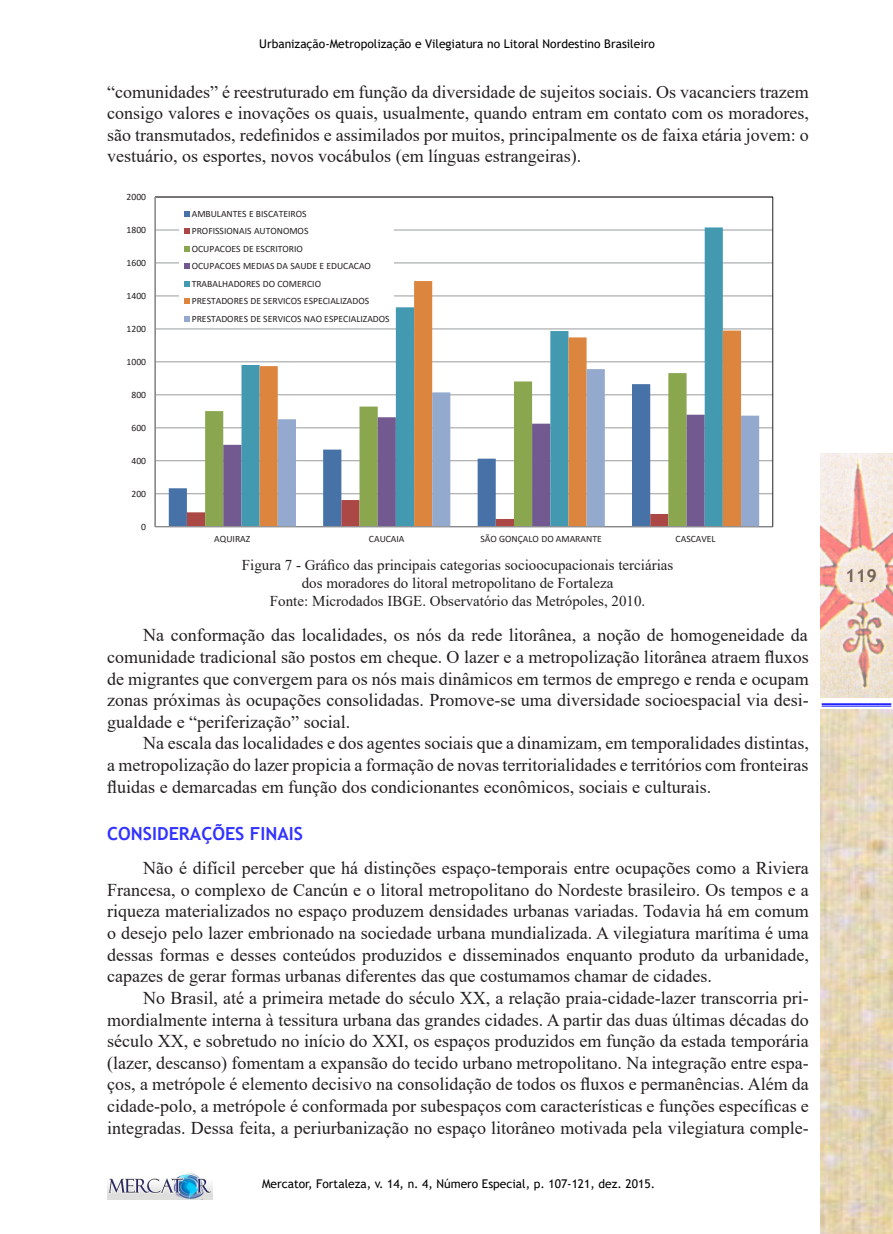
<style>
.page{position:relative;width:893px;height:1234px;background:#fff}
.page>*{position:absolute;margin:0;border:0;box-sizing:border-box;transform-origin:0 0}
.t1{font:18px/21.6px "Times New Roman";color:#231f20;text-align:justify}
.SUBTÍTULO_1{font:700 18px "Trebuchet MS";color:#33f}
.t2{font:700 18px "Trebuchet MS";color:#000}
.LEGENDA{font:15px/18px "Times New Roman";color:#231f20;text-align:center}
.t3{font:12px "Trebuchet MS";color:#000}
.t4{font:9.6px/17.5px "Calibri";color:#231f20}
</style>
<div class="page">
<img style="left:108px;top:1172px;width:105px;height:27px">
<img style="left:821px;top:453px;width:72px;height:244px">
<hr style="left:822px;top:703px;width:69px;height:1px;background:#00f">
<hr style="left:822px;top:705px;width:69px;height:1px;background:#00f">
<img style="left:821px;top:709px;width:72px;height:524px">
<svg style="left:154px;top:196px;width:620px;height:332px"></svg>
<p class="t3" style="left:259px;top:36px;width:397px">Urbanização-Metropolização e Vilegiatura no Litoral Nordestino Brasileiro</p>
<p class="t1" style="left:107px;top:80px;width:703px">“comunidades” é reestruturado em função da diversidade de sujeitos sociais. Os vacanciers trazem consigo valores e inovações os quais, usualmente, quando entram em contato com os moradores, são transmutados, redefinidos e assimilados por muitos, principalmente os de faixa etária jovem: o vestuário, os esportes, novos vocábulos (em línguas estrangeiras).</p>
<p class="t4" style="left:127px;top:187px;width:21px">2000</p>
<p class="t4" style="left:127px;top:220px;width:21px">1800</p>
<p class="t4" style="left:127px;top:253px;width:21px">1600</p>
<p class="t4" style="left:127px;top:286px;width:21px">1400</p>
<p class="t4" style="left:127px;top:319px;width:21px">1200</p>
<p class="t4" style="left:127px;top:352px;width:21px">1000</p>
<p class="t4" style="left:131px;top:385px;width:16px">800</p>
<p class="t4" style="left:131px;top:418px;width:16px">600</p>
<p class="t4" style="left:131px;top:451px;width:16px">400</p>
<p class="t4" style="left:131px;top:484px;width:16px">200</p>
<p class="t4" style="left:141px;top:517px;width:6px">0</p>
<p class="t4" style="left:192px;top:204px;width:199px">AMBULANTES E BISCATEIROS<br>PROFISSIONAIS AUTONOMOS<br>OCUPACOES DE ESCRITORIO<br>OCUPACOES MEDIAS DA SAUDE E EDUCACAO<br>TRABALHADORES DO COMERCIO<br>PRESTADORES DE SERVICOS ESPECIALIZADOS<br>PRESTADORES DE SERVICOS NAO ESPECIALIZADOS</p>
<p class="t4" style="left:214px;top:529px;width:38px">AQUIRAZ</p>
<p class="t4" style="left:369px;top:529px;width:37px">CAUCAIA</p>
<p class="t4" style="left:481px;top:529px;width:123px">SÃO GONÇALO DO AMARANTE</p>
<p class="t4" style="left:676px;top:529px;width:42px">CASCAVEL</p>
<p class="LEGENDA" style="left:242px;top:555px;width:433px">Figura 7 - Gráfico das principais categorias socioocupacionais terciárias dos moradores do litoral metropolitano de Fortaleza</p>
<p class="LEGENDA" style="left:270px;top:591px;width:377px">Fonte: Microdados IBGE. Observatório das Metrópoles, 2010.</p>
<p class="t1" style="left:107px;top:624px;width:703px;text-indent:36px">Na conformação das localidades, os nós da rede litorânea, a noção de homogeneidade da comunidade tradicional são postos em cheque. O lazer e a metropolização litorânea atraem fluxos de migrantes que convergem para os nós mais dinâmicos em termos de emprego e renda e ocupam zonas próximas às ocupações consolidadas. Promove-se uma diversidade socioespacial via desi&shy;gualdade e “periferização” social.</p>
<p class="t1" style="left:107px;top:732px;width:703px;text-indent:36px">Na escala das localidades e dos agentes sociais que a dinamizam, em temporalidades distintas, a metropolização do lazer propicia a formação de novas territorialidades e territórios com fronteiras fluidas e demarcadas em função dos condicionantes econômicos, sociais e culturais.</p>
<p class="SUBTÍTULO_1" style="left:107px;top:822px;width:197px">CONSIDERAÇÕES FINAIS</p>
<p class="t1" style="left:107px;top:856px;width:703px;text-indent:36px">Não é difícil perceber que há distinções espaço-temporais entre ocupações como a Riviera Francesa, o complexo de Cancún e o litoral metropolitano do Nordeste brasileiro. Os tempos e a riqueza materializados no espaço produzem densidades urbanas variadas. Todavia há em comum o desejo pelo lazer embrionado na sociedade urbana mundializada. A vilegiatura marítima é uma dessas formas e desses conteúdos produzidos e disseminados enquanto produto da urbanidade, capazes de gerar formas urbanas diferentes das que costumamos chamar de cidades.</p>
<p class="t1" style="left:107px;top:986px;width:703px;text-indent:36px">No Brasil, até a primeira metade do século XX, a relação praia-cidade-lazer transcorria pri&shy;mordialmente interna à tessitura urbana das grandes cidades. A partir das duas últimas décadas do século XX, e sobretudo no início do XXI, os espaços produzidos em função da estada temporária (lazer, descanso) fomentam a expansão do tecido urbano metropolitano. Na integração entre espa&shy;ços, a metrópole é elemento decisivo na consolidação de todos os fluxos e permanências. Além da cidade-polo, a metrópole é conformada por subespaços com características e funções específicas e integradas. Dessa feita, a periurbanização no espaço litorâneo motivada pela vilegiatura comple-</p>
<p class="t3" style="left:262px;top:1176px;width:394px">Mercator, Fortaleza, v. 14, n. 4, Número Especial, p. 107-121, dez. 2015.</p>
<p class="t2" style="left:845px;top:564px;width:33px">119</p>
</div>
